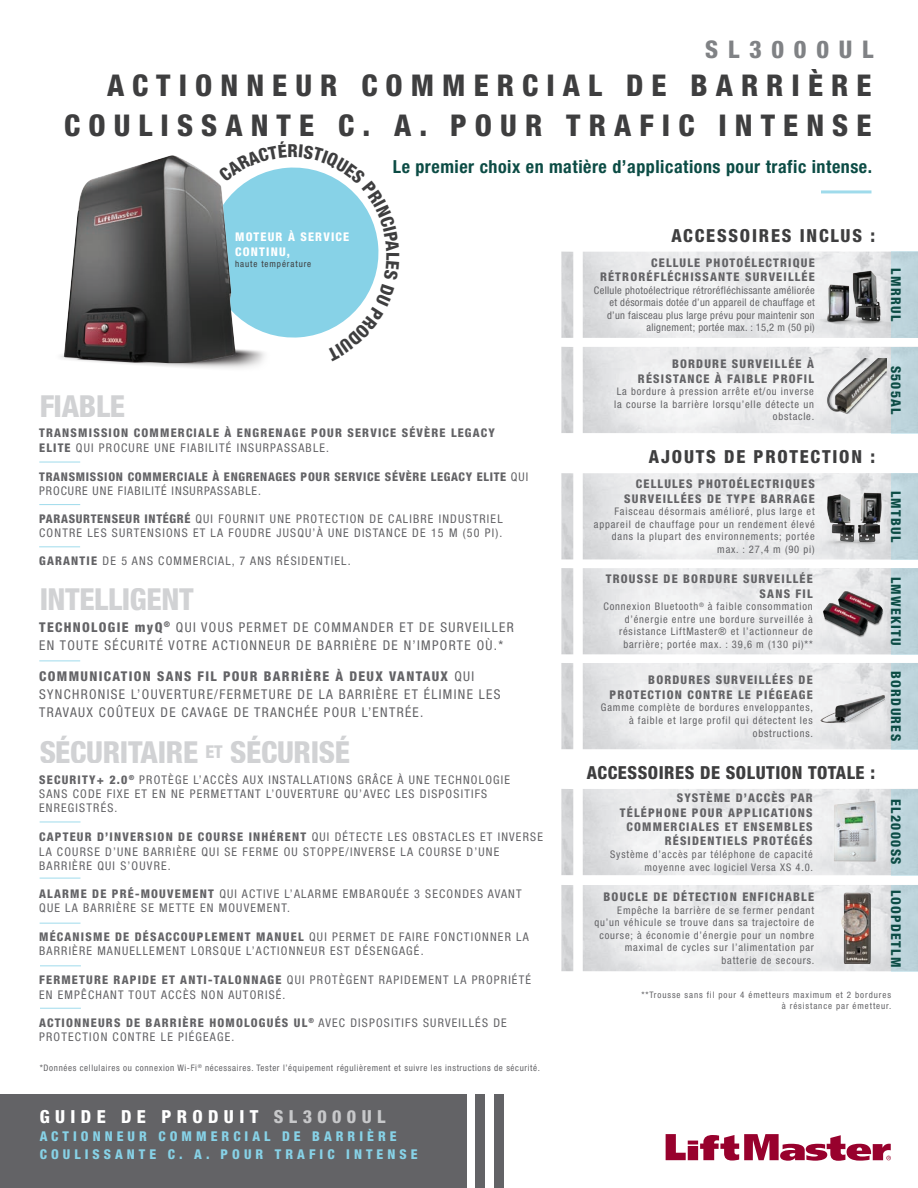
<style>
.page{position:relative;width:918px;height:1188px;background:#fff}
.page>*{position:absolute;margin:0;border:0;box-sizing:border-box;transform-origin:0 0}
.t1{font:800 condensed 30.3px "Helvetica Neue LT Std";letter-spacing:-.01em;color:#d1d2d4}
.t2{font:800 condensed 30px/40.5px "Helvetica Neue LT Std";letter-spacing:.27em;color:#3e3e3f;text-align:right}
.t3{font:800 condensed 24.3px "Helvetica Neue LT Std";letter-spacing:.4em;color:#808285}
.t4{font:700 condensed 18px "Helvetica Neue LT Std";letter-spacing:.03em;color:#0c4c45}
.t5{font:800 condensed 18px "Helvetica Neue LT Std";letter-spacing:.1em;color:#3e3e3f}
.t6{font:800 condensed 18px "Helvetica Neue LT Std";letter-spacing:.03em;color:#3e3e3f}
.t7{font:800 condensed 18px "Helvetica Neue LT Std";letter-spacing:.3em;color:#fff}
.t8{font:condensed 13.5px/18px "Helvetica Neue LT Std";letter-spacing:.1em;color:#636366}
.t9{font:800 condensed 13.5px/18px "Helvetica Neue LT Std";letter-spacing:.3em;color:#87d2e7}
.t10{font:800 condensed 13.5px "Helvetica Neue LT Std";letter-spacing:.1em;color:#0c4c45}
.t11{font:condensed 12px/14.4px "Helvetica Neue LT Std";letter-spacing:.1em;color:#636366}
.t12{font:800 condensed 12px/14.4px "Helvetica Neue LT Std";letter-spacing:.1em;color:#636366;text-align:right}
.t13{font:800 condensed 12px/14.4px "Helvetica Neue LT Std";letter-spacing:.06em;color:#636366}
.t14{font:800 condensed 12px/14.4px "Helvetica Neue LT Std";letter-spacing:.1em;color:#fff}
.t15{font:condensed 10.5px/12.6px "Helvetica Neue LT Std";letter-spacing:.08em;color:#636366;text-align:right}
.t16{font:condensed 10.5px/12.6px "Helvetica Neue LT Std";letter-spacing:.03em;color:#636366;text-align:right}
.t17{font:condensed 9px "Helvetica Neue LT Std";letter-spacing:.07em;color:#636366}
.t18{font:condensed 9px/10.8px "Helvetica Neue LT Std";letter-spacing:.1em;color:#636366;text-align:right}
.t19{font:condensed 9px "Helvetica Neue LT Std";letter-spacing:.1em;color:#3e3e3f}
.s1{font-weight:400}
.s2{font-weight:800}
.s3{color:#c7c8ca}
</style>
<div class="page">
<img style="left:561px;top:347px;width:330px;height:86px">
<div style="left:891px;top:347px;width:27px;height:86px;background:#bdd4db"></div>
<img style="left:561px;top:568px;width:330px;height:86px">
<div style="left:891px;top:568px;width:27px;height:86px;background:#bdd4db"></div>
<img style="left:561px;top:252px;width:330px;height:86px">
<div style="left:891px;top:252px;width:27px;height:86px;background:#bdd4db"></div>
<img style="left:561px;top:663px;width:330px;height:86px">
<div style="left:891px;top:663px;width:27px;height:86px;background:#bdd4db"></div>
<img style="left:561px;top:885px;width:330px;height:86px">
<div style="left:891px;top:885px;width:27px;height:86px;background:#bdd4db"></div>
<img style="left:561px;top:789px;width:330px;height:86px">
<div style="left:891px;top:789px;width:27px;height:86px;background:#bdd4db"></div>
<img style="left:561px;top:473px;width:330px;height:87px">
<div style="left:0;top:1094px;width:466px;height:94px;background:#636366"></div>
<div style="left:494px;top:1094px;width:10px;height:94px;background:#636366"></div>
<div style="left:476px;top:1094px;width:9px;height:94px;background:#636366"></div>
<img style="left:820px;top:359px;width:66px;height:65px">
<img style="left:60px;top:155px;width:202px;height:213px">
<img style="left:820px;top:673px;width:67px;height:68px">
<img style="left:806px;top:583px;width:86px;height:58px">
<hr style="left:40px;top:822px;width:41px;height:1px;background:#87d2e7">
<hr style="left:40px;top:878px;width:41px;height:1px;background:#87d2e7">
<hr style="left:40px;top:923px;width:41px;height:1px;background:#87d2e7">
<hr style="left:40px;top:965px;width:41px;height:1px;background:#87d2e7">
<hr style="left:40px;top:1008px;width:41px;height:1px;background:#87d2e7">
<hr style="left:39px;top:462px;width:41px;height:1px;background:#87d2e7">
<hr style="left:39px;top:504px;width:41px;height:1px;background:#87d2e7">
<hr style="left:39px;top:546px;width:41px;height:1px;background:#87d2e7">
<hr style="left:39px;top:661px;width:41px;height:1px;background:#87d2e7">
<hr style="left:821px;top:190px;width:50px;height:3px;background:#87d2e7">
<div style="left:891px;top:473px;width:27px;height:87px;background:#bdd4db"></div>
<img style="left:826px;top:795px;width:58px;height:71px">
<img style="left:841px;top:892px;width:30px;height:72px">
<img style="left:813px;top:253px;width:78px;height:78px">
<img style="left:820px;top:482px;width:69px;height:69px">
<svg style="left:666px;top:1134px;width:225px;height:27px"></svg>
<svg style="left:205px;top:155px;width:174px;height:206px"></svg>
<p class="t3" style="left:705px;top:34px;width:170px">SL3000UL</p>
<p class="t2" style="left:64px;top:65px;width:809px">ACTIONNEUR COMMERCIAL DE BARRIÈRE<br>COULISSANTE C. A. POUR TRAFIC INTENSE</p>
<p class="t5" style="left:287px;top:140px;width:12px">R</p>
<p class="t4" style="left:393px;top:155px;width:481px">Le premier choix en matière d’applications pour trafic intense.</p>
<h1 class="t1" style="left:39px;top:387px;width:87px">FIABLE</h1>
<p class="t5" style="left:671px;top:224px;width:205px">ACCESSOIRES INCLUS :</p>
<p class="t14" style="left:235px;top:230px;width:116px">MOTEUR À SERVICE<br>CONTINU,</p>
<p class="t19" style="left:235px;top:258px;width:78px">haute température</p>
<p class="t12" style="left:600px;top:255px;width:216px">CELLULE PHOTOÉLECTRIQUE<br>RÉTRORÉFLÉCHISSANTE SURVEILLÉE</p>
<p class="t16" style="left:594px;top:284px;width:222px">Cellule photoélectrique rétroréfléchissante améliorée et désormais dotée d’un appareil de chauffage et d’un faisceau plus large prévu pour maintenir son alignement; portée max. : 15,2 m (50 pi)</p>
<p class="t12" style="left:638px;top:357px;width:178px">BORDURE SURVEILLÉE À<br>RÉSISTANCE À FAIBLE PROFIL</p>
<p class="t15" style="left:614px;top:385px;width:202px">La bordure à pression arrête et/ou inverse la course la barrière lorsqu’elle détecte un obstacle.</p>
<p class="t12" style="left:39px;top:426px;width:457px;text-align:left">TRANSMISSION COMMERCIALE À ENGRENAGE POUR SERVICE SÉVÈRE LEGACY<br>ELITE <span class="s1">QUI PROCURE UNE FIABILITÉ INSURPASSABLE.</span></p>
<p class="t13" style="left:39px;top:469px;width:490px">TRANSMISSION COMMERCIALE À ENGRENAGES POUR SERVICE SÉVÈRE LEGACY ELITE <span class="s1">QUI<br>PROCURE UNE FIABILITÉ INSURPASSABLE.</span></p>
<p class="t11" style="left:39px;top:511px;width:465px"><span class="s2">PARASURTENSEUR INTÉGRÉ</span> QUI FOURNIT UNE PROTECTION DE CALIBRE INDUSTRIEL<br>CONTRE LES SURTENSIONS ET LA FOUDRE JUSQU’À UNE DISTANCE DE 15 M (50 PI).</p>
<p class="t11" style="left:39px;top:554px;width:313px"><span class="s2">GARANTIE</span> DE 5 ANS COMMERCIAL, 7 ANS RÉSIDENTIEL.</p>
<h1 class="t1" style="left:39px;top:581px;width:156px">INTELLIGENT</h1>
<p class="t8" style="left:39px;top:618px;width:476px"><span class="s2">TECHNOLOGIE myQ</span><sup>®</sup> QUI VOUS PERMET DE COMMANDER ET DE SURVEILLER<br>EN TOUTE SÉCURITÉ VOTRE ACTIONNEUR DE BARRIÈRE DE N’IMPORTE OÙ.*</p>
<p class="t8" style="left:39px;top:668px;width:463px"><span class="s2">COMMUNICATION SANS FIL POUR BARRIÈRE À DEUX VANTAUX</span> QUI<br>SYNCHRONISE L’OUVERTURE/FERMETURE DE LA BARRIÈRE ET ÉLIMINE LES<br>TRAVAUX COÛTEUX DE CAVAGE DE TRANCHÉE POUR L’ENTRÉE.</p>
<h1 class="t1" style="left:39px;top:733px;width:312px">SÉCURITAIRE <sup>ET</sup> SÉCURISÉ</h1>
<p class="t5" style="left:649px;top:446px;width:228px">AJOUTS DE PROTECTION :</p>
<p class="t12" style="left:624px;top:477px;width:192px">CELLULES PHOTOÉLECTRIQUES<br>SURVEILLÉES DE TYPE BARRAGE</p>
<p class="t15" style="left:594px;top:505px;width:222px">Faisceau désormais amélioré, plus large et appareil de chauffage pour un rendement élevé dans la plupart des environnements; portée max. : 27,4 m (90 pi)</p>
<p class="t12" style="left:606px;top:571px;width:208px">TROUSSE DE BORDURE SURVEILLÉE<br>SANS FIL</p>
<p class="t15" style="left:603px;top:600px;width:211px">Connexion Bluetooth<sup>®</sup> à faible consommation d’énergie entre une bordure surveillée à résistance LiftMaster® et l’actionneur de barrière; portée max. : 39,6 m (130 pi)**</p>
<p class="t12" style="left:610px;top:673px;width:205px">BORDURES SURVEILLÉES DE<br>PROTECTION CONTRE LE PIÉGEAGE</p>
<p class="t15" style="left:601px;top:701px;width:214px">Gamme complète de bordures enveloppantes, à faible et large profil qui détectent les obstructions.</p>
<p class="t10" style="left:904px;top:268px;width:54px;rotate:90deg">LMRRUL</p>
<p class="t10" style="left:904px;top:366px;width:51px;rotate:90deg">S505AL</p>
<p class="t10" style="left:904px;top:491px;width:53px;rotate:90deg">LMTBUL</p>
<p class="t10" style="left:904px;top:577px;width:70px;rotate:90deg">LMWEKITU</p>
<p class="t10" style="left:904px;top:671px;width:71px;rotate:90deg">BORDURES</p>
<p class="t11" style="left:39px;top:772px;width:472px"><span class="s2">SECURITY+ 2.0</span><sup>®</sup> PROTÈGE L’ACCÈS AUX INSTALLATIONS GRÂCE À UNE TECHNOLOGIE<br>SANS CODE FIXE ET EN NE PERMETTANT L’OUVERTURE QU’AVEC LES DISPOSITIFS<br>ENREGISTRÉS.</p>
<p class="t11" style="left:39px;top:830px;width:505px"><span class="s2">CAPTEUR D’INVERSION DE COURSE INHÉRENT</span> QUI DÉTECTE LES OBSTACLES ET INVERSE<br>LA COURSE D’UNE BARRIÈRE QUI SE FERME OU STOPPE/INVERSE LA COURSE D’UNE<br>BARRIÈRE QUI S’OUVRE.</p>
<p class="t11" style="left:39px;top:886px;width:484px"><span class="s2">ALARME DE PRÉ-MOUVEMENT</span> QUI ACTIVE L’ALARME EMBARQUÉE 3 SECONDES AVANT<br>QUE LA BARRIÈRE SE METTE EN MOUVEMENT.</p>
<p class="t11" style="left:39px;top:930px;width:491px"><span class="s2">MÉCANISME DE DÉSACCOUPLEMENT MANUEL</span> QUI PERMET DE FAIRE FONCTIONNER LA<br>BARRIÈRE MANUELLEMENT LORSQUE L’ACTIONNEUR EST DÉSENGAGÉ.</p>
<p class="t11" style="left:39px;top:973px;width:493px"><span class="s2">FERMETURE RAPIDE ET ANTI-TALONNAGE</span> QUI PROTÈGENT RAPIDEMENT LA PROPRIÉTÉ<br>EN EMPÊCHANT TOUT ACCÈS NON AUTORISÉ.</p>
<p class="t11" style="left:39px;top:1015px;width:469px"><span class="s2">ACTIONNEURS DE BARRIÈRE HOMOLOGUÉS UL</span><sup>®</sup> AVEC DISPOSITIFS SURVEILLÉS DE<br>PROTECTION CONTRE LE PIÉGEAGE.</p>
<p class="t17" style="left:40px;top:1062px;width:502px">*Données cellulaires ou connexion Wi-Fi<sup>®</sup> nécessaires. Tester l’équipement régulièrement et suivre les instructions de sécurité.</p>
<p class="t7" style="left:40px;top:1105px;width:347px">GUIDE DE PRODUIT <span class="s3">SL3000UL</span></p>
<p class="t9" style="left:40px;top:1127px;width:379px">ACTIONNEUR COMMERCIAL DE BARRIÈRE<br>COULISSANTE C. A. POUR TRAFIC INTENSE</p>
<p class="t6" style="left:587px;top:762px;width:290px">ACCESSOIRES DE SOLUTION TOTALE :</p>
<p class="t12" style="left:677px;top:791px;width:137px">SYSTÈME D’ACCÈS PAR</p>
<p class="t12" style="left:620px;top:805px;width:194px">TÉLÉPHONE POUR APPLICATIONS<br>COMMERCIALES ET ENSEMBLES<br>RÉSIDENTIELS PROTÉGÉS</p>
<p class="t15" style="left:610px;top:848px;width:204px">Système d’accès par téléphone de capacité moyenne avec logiciel Versa XS 4.0.</p>
<p class="t12" style="left:603px;top:889px;width:212px">BOUCLE DE DÉTECTION ENFICHABLE</p>
<p class="t15" style="left:594px;top:903px;width:222px">Empêche la barrière de se fermer pendant qu’un véhicule se trouve dans sa trajectoire de course; à économie d’énergie pour un nombre maximal de cycles sur l’alimentation par batterie de secours.</p>
<p class="t10" style="left:904px;top:799px;width:67px;rotate:90deg">EL2000SS</p>
<p class="t10" style="left:904px;top:890px;width:79px;rotate:90deg">LOOPDETLM</p>
<p class="t18" style="left:641px;top:989px;width:251px">**Trousse sans fil pour 4 émetteurs maximum et 2 bordures à résistance par émetteur.</p>
</div>
